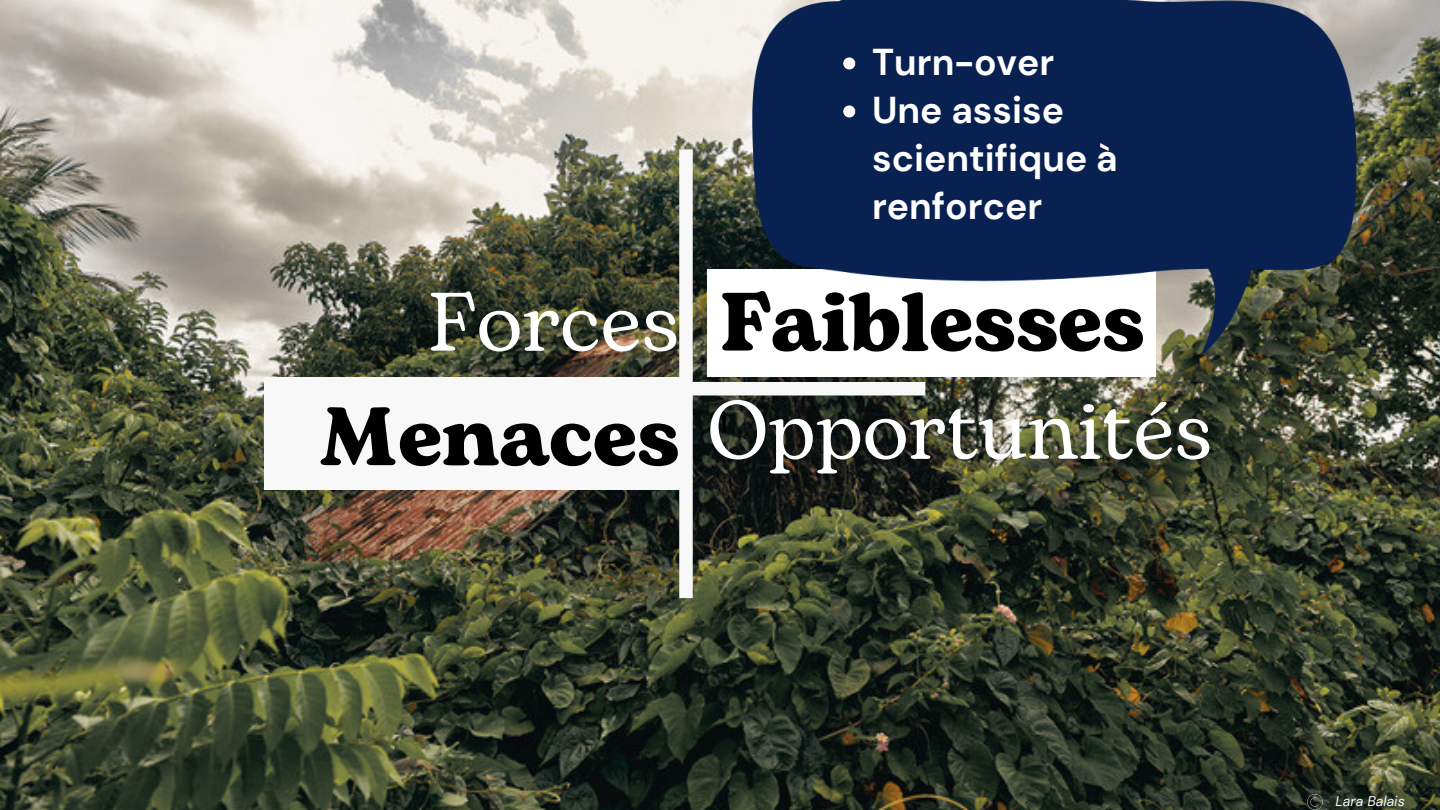
<style>
.page{position:relative;width:1440px;height:810px;background:#fff}
.page>*{position:absolute;margin:0;border:0;box-sizing:border-box;transform-origin:0 0}
.t1{font:82.5px "Bogart";color:#fff}
.t2{font:700 82.5px "Bogart";color:#000}
.t3{font:700 37.3px/48px "DM Sans";color:#fff}
.t4{font:700 26px "Aileron";color:#000}
.t5{font:italic 14.1px "DM Sans";color:#f8f8f8}
</style>
<div class="page">
<img style="left:0;top:0;width:1440px;height:810px">
<div style="left:264px;top:377px;width:415px;height:112px;background:#f8f8f8"></div>
<div style="left:708px;top:270px;width:448px;height:107px;background:#fff"></div>
<div style="left:679px;top:149px;width:14px;height:449px;background:#f8f8f8"></div>
<div style="left:477px;top:382px;width:448px;height:14px;background:#f8f8f8"></div>
<img style="left:750px;top:0;width:609px;height:355px">
<svg style="left:843px;top:57px;width:12px;height:12px"></svg>
<svg style="left:843px;top:105px;width:12px;height:12px"></svg>
<img style="left:1308px;top:794px;width:15px;height:15px">
<p class="t1" style="left:428px;top:263px;width:252px">Forces</p>
<p class="t2" style="left:318px;top:378px;width:363px">Menaces</p>
<p class="t3" style="left:872px;top:39px;width:184px">Turn-over</p>
<p class="t3" style="left:872px;top:87px;width:247px">Une assise scientifique à renforcer</p>
<p class="t2" style="left:720px;top:263px;width:426px">Faiblesses</p>
<p class="t1" style="left:708px;top:371px;width:506px">Opportunités</p>
<p class="t4" style="left:720px;top:407px;width:9px">I</p>
<p class="t5" style="left:1336px;top:792px;width:71px">Lara Balais</p>
</div>
